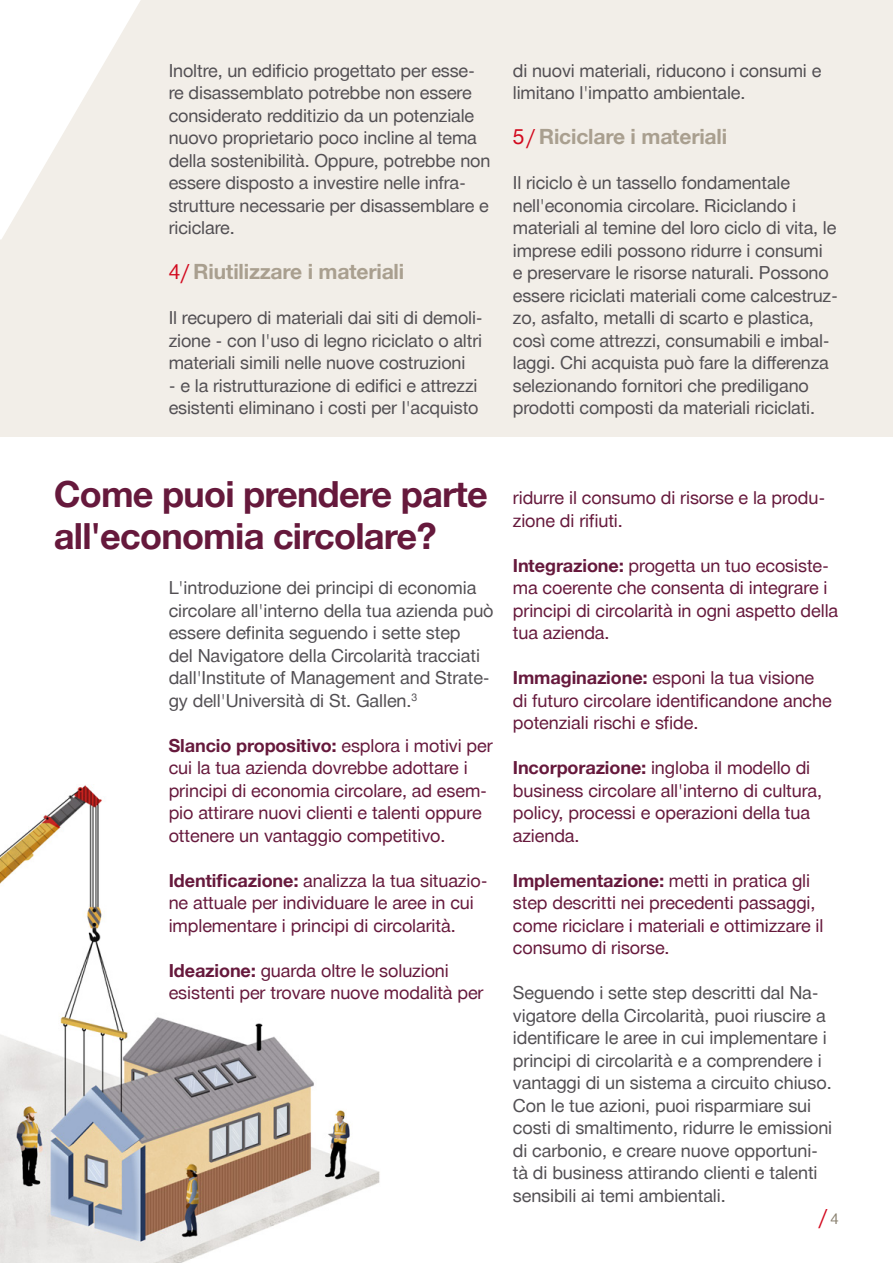
<style>
.page{position:relative;width:893px;height:1263px;background:#fff}
.page>*{position:absolute;margin:0;border:0;box-sizing:border-box;transform-origin:0 0}
.t1{font:700 36px/42px "Hilti";letter-spacing:-.02em;color:#66193c}
.t2{font:700 21px "Hilti";letter-spacing:-.01em;color:#a99f8f}
.t3{font:21px "Hilti";color:#d2091e}
.t4{font:18px/22.5px "Hilti";letter-spacing:-.01em;color:#524f53}
.t5{font:18px/22.5px "Hilti";letter-spacing:-.005em;color:#66193c}
.s1{font-weight:400;color:#d2091e}
.s2{font-weight:700}
.s3{font-size:15px;color:#887f6e}
</style>
<div class="page">
<div style="left:0;top:0;width:893px;height:436px;background:#f2eee8"></div>
<svg style="left:0;top:0;width:141px;height:239px"></svg>
<img style="left:0;top:785px;width:380px;height:478px">
<p class="t4" style="left:169px;top:59px;width:323px">Inoltre, un edificio progettato per esse&shy;re disassemblato potrebbe non essere considerato redditizio da un potenziale nuovo proprietario poco incline al tema della sostenibilità. Oppure, potrebbe non essere disposto a investire nelle infra&shy;strutture necessarie per disassemblare e riciclare.</p>
<p class="t2" style="left:169px;top:259px;width:237px"><span class="s1">4/</span> Riutilizzare i materiali</p>
<p class="t4" style="left:169px;top:307px;width:316px;text-align:justify">Il recupero di materiali dai siti di demoli&shy;zione - con l'uso di legno riciclato o altri materiali simili nelle nuove costruzioni</p>
<p class="t4" style="left:169px;top:374px;width:311px">- e la ristrutturazione di edifici e attrezzi esistenti eliminano i costi per l'acquisto</p>
<p class="t4" style="left:513px;top:59px;width:310px">di nuovi materiali, riducono i consumi e limitano l'impatto ambientale.</p>
<p class="t2" style="left:513px;top:124px;width:216px"><span class="s1">5/</span> Riciclare i materiali</p>
<p class="t4" style="left:513px;top:172px;width:327px">Il riciclo è un tassello fondamentale nell'economia circolare. Riciclando i materiali al temine del loro ciclo di vita, le imprese edili possono ridurre i consumi<br>e preservare le risorse naturali. Possono essere riciclati materiali come calcestruz&shy;zo, asfalto, metalli di scarto e plastica, così come attrezzi, consumabili e imbal&shy;laggi. Chi acquista può fare la differenza selezionando fornitori che prediligano prodotti composti da materiali riciclati.</p>
<h1 class="t1" style="left:54px;top:474px;width:436px">Come puoi prendere parte all'economia circolare?</h1>
<p class="t5" style="left:513px;top:487px;width:314px">ridurre il consumo di risorse e la produ&shy;zione di rifiuti.</p>
<p class="t5" style="left:513px;top:554px;width:327px"><span class="s2">Integrazione:</span> progetta un tuo ecosiste&shy;ma coerente che consenta di integrare i principi di circolarità in ogni aspetto della tua azienda.</p>
<p class="t5" style="left:513px;top:667px;width:320px"><span class="s2">Immaginazione:</span> esponi la tua visione di futuro circolare identificandone anche potenziali rischi e sfide.</p>
<p class="t5" style="left:513px;top:757px;width:311px"><span class="s2">Incorporazione:</span> ingloba il modello di business circolare all'interno di cultura, policy, processi e operazioni della tua azienda.</p>
<p class="t5" style="left:513px;top:869px;width:312px"><span class="s2">Implementazione:</span> metti in pratica gli step descritti nei precedenti passaggi, come riciclare i materiali e ottimizzare il consumo di risorse.</p>
<p class="t4" style="left:513px;top:982px;width:321px">Seguendo i sette step descritti dal Na&shy;vigatore della Circolarità, puoi riuscire a identificare le aree in cui implementare i principi di circolarità e a comprendere i vantaggi di un sistema a circuito chiuso.<br>Con le tue azioni, puoi risparmiare sui costi di smaltimento, ridurre le emissioni di carbonio, e creare nuove opportuni&shy;tà di business attirando clienti e talenti sensibili ai temi ambientali.</p>
<p class="t4" style="left:169px;top:577px;width:326px">L'introduzione dei principi di economia circolare all'interno della tua azienda può essere definita seguendo i sette step<br>del Navigatore della Circolarità tracciati dall'Institute of Management and Strate&shy;gy dell'Università di St. Gallen.<sup>3</sup></p>
<p class="t5" style="left:169px;top:734px;width:326px"><span class="s2">Slancio propositivo:</span> esplora i motivi per cui la tua azienda dovrebbe adottare i principi di economia circolare, ad esem&shy;pio attirare nuovi clienti e talenti oppure ottenere un vantaggio competitivo.</p>
<p class="t5" style="left:169px;top:869px;width:320px"><span class="s2">Identificazione:</span> analizza la tua situazio&shy;ne attuale per individuare le aree in cui implementare i principi di circolarità.</p>
<p class="t5" style="left:169px;top:959px;width:316px"><span class="s2">Ideazione:</span> guarda oltre le soluzioni esistenti per trovare nuove modalità per</p>
<p class="t3" style="left:819px;top:1204px;width:21px">/ <span class="s3">4</span></p>
</div>
